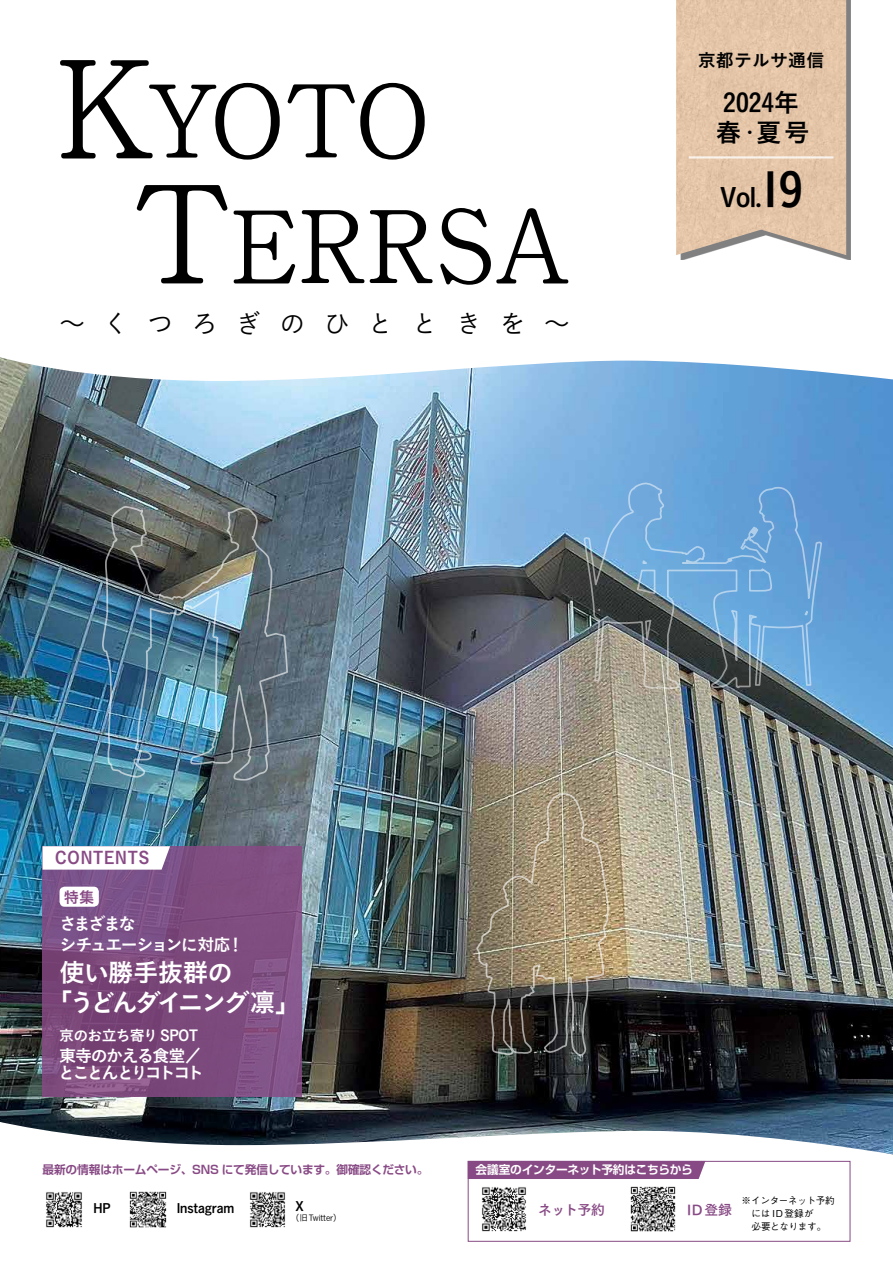
<style>
.page{position:relative;width:893px;height:1263px;background:#fff}
.page>*{position:absolute;margin:0;border:0;box-sizing:border-box;transform-origin:0 0}
.t1{font:107.25px/125.7px "Marumin Katura";letter-spacing:-.06em;color:#000}
.t2{font:25.65px "Koburina Go Std W6";color:#000}
.t3{font:25.5px/29.7px "Koburina Go Std W6";letter-spacing:-.07em;color:#fff}
.t4{font:25.5px "Koburina Go Std W3";letter-spacing:.725em;color:#000}
.t5{font:25.5px/29.7px "Koburina Go Std W6";color:#000}
.t6{font:18px "Koburina Go Std W6";color:#000}
.t7{font:16.95px/17px "Koburina Go Std W6";letter-spacing:-.11em;color:#fff}
.t8{font:16.95px "Koburina Go Std W6";letter-spacing:.05em;color:#884a85}
.t9{font:15.3px "Koburina Go Std W6";color:#884a85}
.t10{font:14.85px "Koburina Go Std W6";letter-spacing:-.045em;color:#fff}
.t11{font:13.8px "Tsuku Go Pro B";letter-spacing:-.01em;color:#884a85}
.t12{font:12.75px "Koburina Go Std W6";letter-spacing:-.005em;color:#000}
.t13{font:700 11.7px "Shin Go Pro De";letter-spacing:-.02em;color:#884a85}
.t14{font:700 11.7px "Shin Go Pro De";letter-spacing:-.02em;color:#fff}
.t15{font:500 9.6px/12.8px "Gothic BBB Pro";letter-spacing:-.025em;color:#000}
.t16{font:8.55px "Koburina Go Std W3";letter-spacing:-.01em;color:#000}
.s1{font-size:144.6px}
.s2{font-family:"Koburina Go Std W1"}
.s3{font-size:46.8px}
</style>
<div class="page">
<img style="left:0;top:357px;width:893px;height:797px">
<svg style="left:583px;top:483px;width:240px;height:207px;background:#6c93b3"></svg>
<img style="left:475px;top:791px;width:135px;height:266px">
<div style="left:681px;top:0;width:170px;height:260px;background:#000;opacity:.5"></div>
<img style="left:676px;top:0;width:170px;height:255px">
<img style="left:46px;top:1192px;width:36px;height:36px">
<img style="left:129px;top:1191px;width:38px;height:37px">
<img style="left:249px;top:1192px;width:37px;height:36px">
<hr style="left:689px;top:157px;width:144px;height:1px;background:#fff">
<hr style="left:689px;top:158px;width:144px;height:1px;background:#fff">
<svg style="left:43px;top:846px;width:259px;height:251px;background:#7d4c80"></svg>
<div style="left:60px;top:887px;width:39px;height:20px;background:#fff;border-radius:5px"></div>
<svg style="left:43px;top:846px;width:127px;height:24px"></svg>
<img style="left:103px;top:505px;width:186px;height:276px">
<img style="left:482px;top:1187px;width:44px;height:45px">
<img style="left:630px;top:1186px;width:46px;height:46px">
<div style="left:468px;top:1161px;width:382px;height:81px;border:1px solid #884a85"></div>
<div style="left:468px;top:1161px;width:237px;height:18px;background:#884a85"></div>
<h1 class="t1" style="left:132px;top:59px;width:440px;text-indent:-82px"><span class="s1">K</span>YOTO<br><span class="s1">T</span>ERRSA</h1>
<h3 class="t4" style="left:60px;top:304px;width:512px">〜くつろぎのひとときを〜</h3>
<p class="t6" style="left:698px;top:46px;width:128px">京都テルサ通信</p>
<h3 class="t5" style="left:716px;top:88px;width:95px">2024年春<span class="s2">・</span>夏号</h3>
<h2 class="t2" style="left:720px;top:178px;width:84px">Vol.<span class="s3">19</span></h2>
<p class="t8" style="left:55px;top:845px;width:96px">CONTENTS</p>
<p class="t9" style="left:64px;top:885px;width:32px">特集</p>
<p class="t7" style="left:60px;top:914px;width:186px;line-height:21.3px">さまざまな<br>シチュエーションに対応！</p>
<h3 class="t3" style="left:47px;top:958px;width:255px;text-indent:13px">使い勝手抜群の<br>「うどんダイニング凛」</h3>
<p class="t10" style="left:59px;top:1024px;width:140px">京のお立ち寄り SPOT</p>
<p class="t7" style="left:58px;top:1048px;width:147px">東寺のかえる食堂／とことんとりコトコト</p>
<p class="t13" style="left:42px;top:1160px;width:387px">最新の情報はホームページ、SNS にて発信しています。御確認ください。</p>
<p class="t12" style="left:93px;top:1198px;width:19px">HP</p>
<p class="t12" style="left:177px;top:1198px;width:59px">Instagram</p>
<p class="t12" style="left:295px;top:1196px;width:10px">X</p>
<p class="t16" style="left:291px;top:1211px;width:52px">（旧Twitter）</p>
<p class="t14" style="left:475px;top:1160px;width:219px">会議室のインターネット予約はこちらから</p>
<p class="t11" style="left:538px;top:1197px;width:68px">ネット予約</p>
<p class="t11" style="left:687px;top:1197px;width:46px">ID登録</p>
<p class="t15" style="left:741px;top:1193px;width:95px">※インターネット予約　には ID登録が<br>　必要となります。</p>
</div>
